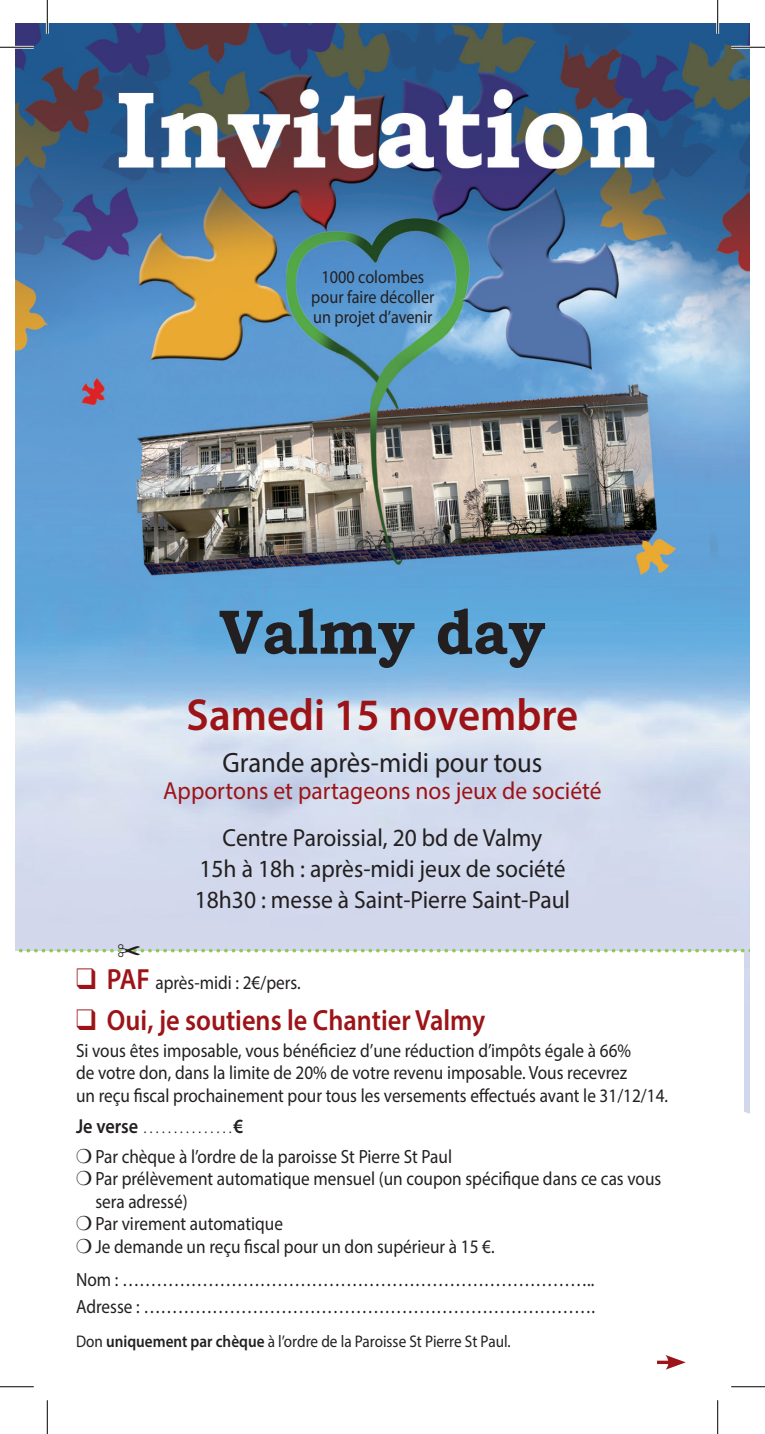
<style>
.page{position:relative;width:765px;height:1434px;background:#fff}
.page>*{position:absolute;margin:0;border:0;box-sizing:border-box;transform-origin:0 0}
.t1{font:700 63px "Bookman Old Style";color:#231f20;scale:.95 1}
.t2{font:600 45px "Myriad Pro";color:#9c1418;scale:.95 1}
.t3{font:600 29.25px "Myriad Pro";color:#9c1418;scale:.9 1}
.t4{font:28.12px "Myriad Pro";color:#231f20;scale:.95 1}
.t5{font:24.75px/31.1px "Myriad Pro";color:#231f20;text-align:center;scale:.95 1}
.t6{font:24.75px "Myriad Pro";color:#9c1418;scale:.95 1}
.t7{font:600 20.25px "Myriad Pro";color:#231f20;scale:.9 1}
.t8{font:19.12px/22.5px "Myriad Pro";color:#231f20;scale:.9 1}
.t9{font:18px/20.2px "Myriad Pro";color:#231f20;text-align:center;scale:.9 1}
.t10{font:16.88px "Myriad Pro";color:#231f20;scale:.9 1}
.s1{color:#9c1418}
.s2{font-weight:600;font-size:29.25px;color:#9c1418}
.s3{font-weight:300}
.s4{font-weight:600}
</style>
<div class="page">
<img style="left:15px;top:23px;width:734px;height:1021px">
<div style="left:15px;top:951px;width:728px;height:462px;background:#fff"></div>
<hr style="left:656px;top:1361px;width:15px;height:3px;background:#9c1418">
<svg style="left:665px;top:1355px;width:20px;height:15px"></svg>
<hr style="left:0;top:46px;width:34px;height:3px;background:#fff">
<hr style="left:730px;top:46px;width:34px;height:3px;background:#fff">
<hr style="left:46px;top:0;width:3px;height:34px;background:#fff">
<hr style="left:716px;top:0;width:2px;height:34px;background:#fff">
<hr style="left:0;top:47px;width:34px;height:1px;background:#000">
<hr style="left:730px;top:47px;width:34px;height:1px;background:#000">
<hr style="left:0;top:1386px;width:34px;height:1px;background:#000">
<hr style="left:730px;top:1386px;width:34px;height:1px;background:#000">
<hr style="left:47px;top:0;width:1px;height:34px;background:#000">
<hr style="left:47px;top:1400px;width:1px;height:34px;background:#000">
<hr style="left:717px;top:0;width:1px;height:34px;background:#000">
<hr style="left:717px;top:1400px;width:1px;height:34px;background:#000">
<svg style="left:15px;top:944px;width:734px;height:13px"></svg>
<p class="t9" style="left:311px;top:266px;width:138px">1000 colombes pour faire décoller un projet d’avenir</p>
<h1 class="t1" style="left:219px;top:594px;width:344px">Valmy day</h1>
<h2 class="t2" style="left:186px;top:686px;width:413px">Samedi 15 novembre</h2>
<h3 class="t4" style="left:222px;top:746px;width:338px">Grande après-midi pour tous</h3>
<p class="t6" style="left:163px;top:776px;width:463px">Apportons et partageons nos jeux de société</p>
<p class="t5" style="left:195px;top:821px;width:396px">Centre Paroissial, 20 bd de Valmy<br>15h à 18h : après-midi jeux de société<br>18h30 : messe à Saint-Pierre Saint-Paul</p>
<p class="t8" style="left:76px;top:971px;width:251px"><span class="s1">❑</span> <span class="s2">PAF</span> après-midi : 2€/pers.</p>
<h3 class="t3" style="left:76px;top:1001px;width:456px">❑ Oui, je soutiens le Chantier Valmy</h3>
<p class="t8" style="left:76px;top:1039px;width:659px">Si vous êtes imposable, vous bénéficiez d’une réduction d’impôts égale à 66%<br>de votre don, dans la limite de 20% de votre revenu imposable. Vous recevrez<br>un reçu fiscal prochainement pour tous les versements effectués avant le 31/12/14.</p>
<p class="t7" style="left:76px;top:1113px;width:187px">Je verse <span class="s3">……………</span>€</p>
<p class="t8" style="left:76px;top:1144px;width:419px">❍ Par chèque à l’ordre de la paroisse St Pierre St Paul</p>
<p class="t8" style="left:76px;top:1167px;width:651px">❍ Par prélèvement automatique mensuel (un coupon spécifique dans ce cas vous</p>
<p class="t8" style="left:95px;top:1189px;width:104px">sera adressé)</p>
<p class="t8" style="left:76px;top:1212px;width:231px">❍ Par virement automatique</p>
<p class="t8" style="left:76px;top:1234px;width:466px">❍ Je demande un reçu fiscal pour un don supérieur à 15 €.</p>
<p class="t8" style="left:76px;top:1266px;width:577px;line-height:27px">Nom : ………………………………………………………………………..<br>Adresse : …………………………………………………………………….</p>
<p class="t10" style="left:76px;top:1331px;width:484px">Don <span class="s4">uniquement par chèque</span> à l’ordre de la Paroisse St Pierre St Paul.</p>
</div>
